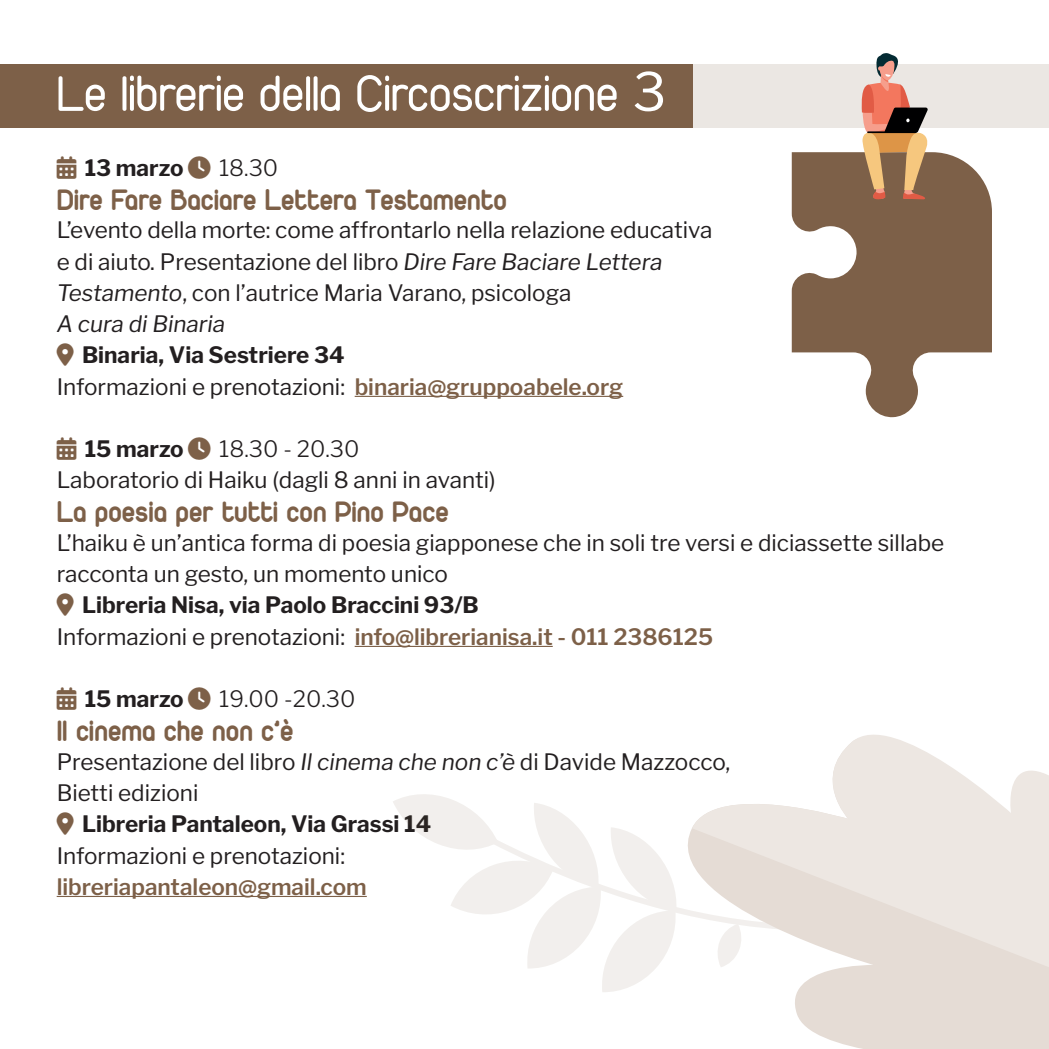
<style>
.page{position:relative;width:1049px;height:1049px;background:#fff}
.page>*{position:absolute;margin:0;border:0;box-sizing:border-box;transform-origin:0 0}
.t1{font:52.5px "Duepuntozero";color:#fff}
.Titolo{font:700 31.25px "Duepuntozero";color:#7d6048}
.t2{font:22.5px/31.2px "Libre Franklin";color:#231f20}
.t3{font:700 22.5px "Libre Franklin";color:#231f20}
.t4{font:600 22.5px "Libre Franklin";color:#7d6048}
.t5{font:300 22.5px "Libre Franklin";color:#231f20}
.t6{font:italic 22.5px "Libre Franklin";color:#231f20}
.s1{font-family:"Libre Franklin"}
.s2{font-style:italic}
.s3{font-weight:600;color:#7d6048}
.s4{font-weight:400;color:#231f20}
</style>
<div class="page">
<div style="left:0;top:64px;width:693px;height:64px;background:#7d6048"></div>
<div style="left:693px;top:64px;width:356px;height:64px;background:#ebe7e3"></div>
<svg style="left:792px;top:152px;width:200px;height:265px;fill:#7d6048"></svg>
<svg style="left:860px;top:53px;width:68px;height:147px"></svg>
<hr style="left:355px;top:396px;width:268px;height:1px;background:#7d6048">
<hr style="left:355px;top:646px;width:198px;height:1px;background:#7d6048">
<hr style="left:57px;top:896px;width:310px;height:1px;background:#7d6048">
<svg style="left:393px;top:794px;width:262px;height:198px"></svg>
<svg style="left:655px;top:829px;width:37px;height:140px"></svg>
<svg style="left:692px;top:734px;width:357px;height:315px"></svg>
<p class="t1" style="left:57px;top:66px;width:611px">Le librerie della Circoscrizione <span class="s1">3</span></p>
<p class="t3" style="left:85px;top:150px;width:100px">13 marzo</p>
<p class="t5" style="left:219px;top:150px;width:61px">18.30</p>
<p class="Titolo" style="left:57px;top:182px;width:451px">Dire Fare Baciare Lettera Testamento</p>
<p class="t2" style="left:57px;top:212px;width:657px">L’evento della morte: come affrontarlo nella relazione educativa e di aiuto. Presentazione del libro <span class="s2">Dire Fare Baciare Lettera<br>Testamento</span>, con l’autrice Maria Varano, psicologa</p>
<p class="t6" style="left:57px;top:307px;width:170px">A cura di Binaria</p>
<p class="t3" style="left:82px;top:337px;width:264px">Binaria, Via Sestriere 34</p>
<p class="t2" style="left:57px;top:369px;width:568px">Informazioni e prenotazioni: <span class="s3">binaria@gruppoabele.org</span></p>
<p class="t3" style="left:85px;top:431px;width:100px">15 marzo</p>
<p class="t5" style="left:219px;top:431px;width:142px">18.30 - 20.30</p>
<p class="t2" style="left:57px;top:462px;width:440px">Laboratorio di Haiku (dagli 8 anni in avanti)</p>
<p class="Titolo" style="left:57px;top:495px;width:394px">La poesia per tutti con Pino Pace</p>
<p class="t2" style="left:57px;top:525px;width:889px">L’haiku è un’antica forma di poesia giapponese che in soli tre versi e diciassette sillabe racconta un gesto, un momento unico</p>
<p class="t3" style="left:82px;top:587px;width:398px">Libreria Nisa, via Paolo Braccini 93/B</p>
<p class="t4" style="left:57px;top:619px;width:658px"><span class="s4">Informazioni e prenotazioni:</span> info@librerianisa.it - 011 2386125</p>
<p class="t3" style="left:85px;top:681px;width:100px">15 marzo</p>
<p class="t5" style="left:219px;top:681px;width:138px">19.00 -20.30</p>
<p class="Titolo" style="left:57px;top:713px;width:238px">Il cinema che non c’è</p>
<p class="t2" style="left:57px;top:744px;width:675px">Presentazione del libro <span class="s2">Il cinema che non c’è</span> di Davide Mazzocco,<br>Bietti edizioni</p>
<p class="t3" style="left:82px;top:806px;width:351px">Libreria Pantaleon, Via Grassi 14</p>
<p class="t2" style="left:57px;top:837px;width:290px">Informazioni e prenotazioni:</p>
<p class="t4" style="left:57px;top:869px;width:312px">libreriapantaleon@gmail.com</p>
</div>
